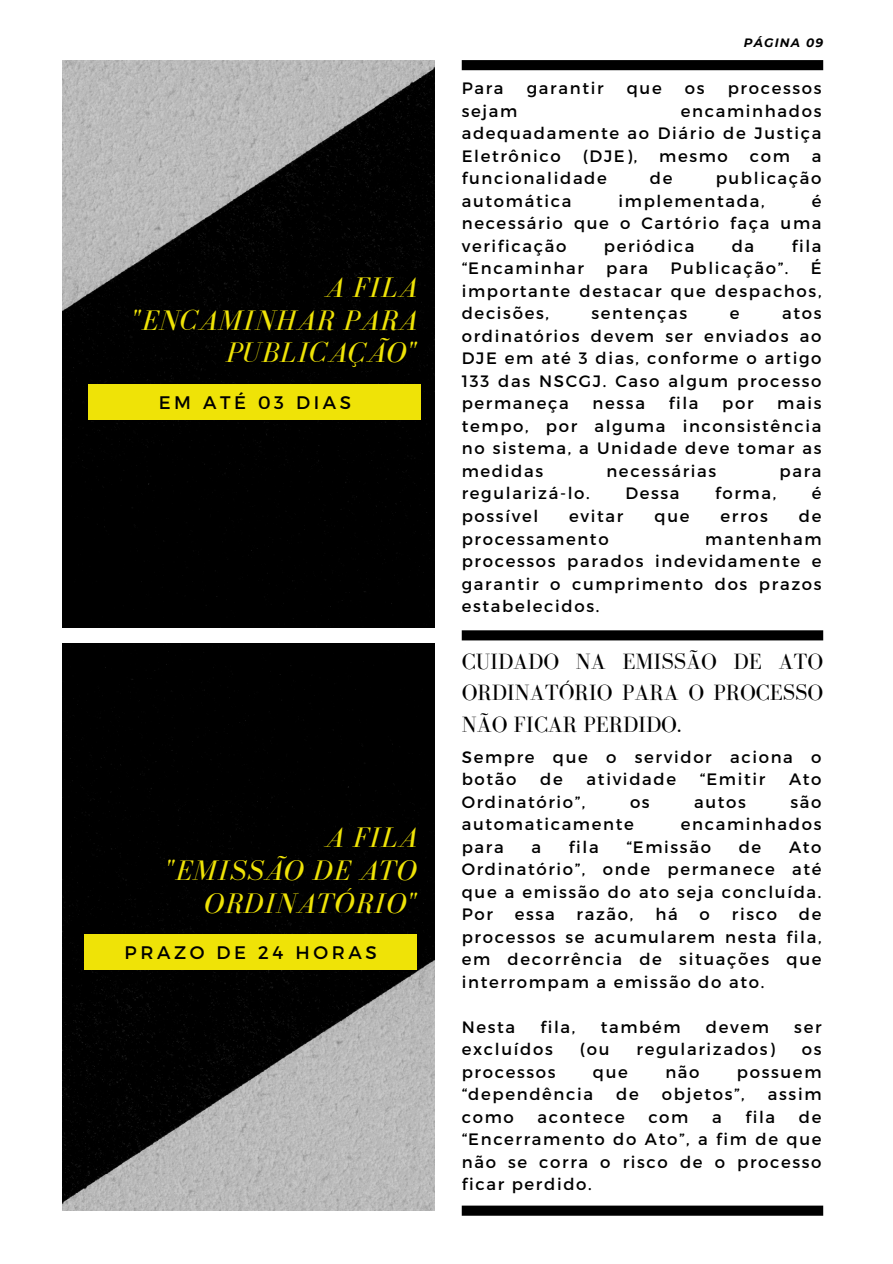
<style>
.page{position:relative;width:893px;height:1264px;background:#fff}
.page>*{position:absolute;margin:0;border:0;box-sizing:border-box;transform-origin:0 0}
.t1{font:italic 29.1px/32.7px "Bodoni FLF";letter-spacing:.03em;color:#efe307;text-align:right}
.t2{font:22.65px/31.5px "Bodoni FLF";color:#000;text-align:justify}
.t3{font:18.15px "Montserrat";letter-spacing:.2em;color:#000}
.t4{font:16.5px/22.5px "Montserrat";letter-spacing:.1em;color:#000;text-align:justify}
.t5{font:italic 700 12.15px "Montserrat";letter-spacing:.1em;color:#000}
</style>
<div class="page">
<img style="left:63px;top:60px;width:371px;height:567px">
<img style="left:63px;top:643px;width:371px;height:567px">
<div style="left:88px;top:384px;width:333px;height:35px;background:#efe307"></div>
<div style="left:84px;top:934px;width:333px;height:35px;background:#efe307"></div>
<div style="left:461px;top:630px;width:362px;height:10px;background:#000"></div>
<div style="left:461px;top:60px;width:362px;height:10px;background:#000"></div>
<div style="left:461px;top:1205px;width:362px;height:10px;background:#000"></div>
<h3 class="t1" style="left:131px;top:271px;width:287px">A FILA "ENCAMINHAR PARA<br>PUBLICAÇÃO"</h3>
<h1 class="t3" style="left:159px;top:390px;width:194px">EM ATÉ 03 DIAS</h1>
<h1 class="t1" style="left:165px;top:821px;width:253px">A FILA<br>"EMISSÃO DE ATO<br>ORDINATÓRIO"</h1>
<h4 class="t3" style="left:124px;top:940px;width:254px">PRAZO DE 24 HORAS</h4>
<p class="t5" style="left:743px;top:35px;width:81px">PÁGINA 09</p>
<p class="t4" style="left:461px;top:76px;width:43px">Para</p>
<p class="t4" style="left:526px;top:76px;width:78px">garantir</p>
<p class="t4" style="left:626px;top:76px;width:37px">que</p>
<p class="t4" style="left:684px;top:76px;width:21px">os</p>
<p class="t4" style="left:727px;top:76px;width:95px">processos</p>
<p class="t4" style="left:461px;top:99px;width:57px">sejam</p>
<p class="t4" style="left:461px;top:99px;width:361px;text-indent:219px">encaminhados adequadamente ao Diário de Justiça Eletrônico</p>
<p class="t4" style="left:582px;top:144px;width:56px">(DJE),</p>
<p class="t4" style="left:659px;top:144px;width:70px">mesmo</p>
<p class="t4" style="left:749px;top:144px;width:42px">com</p>
<p class="t4" style="left:811px;top:144px;width:11px">a</p>
<p class="t4" style="left:461px;top:166px;width:147px">funcionalidade</p>
<p class="t4" style="left:650px;top:166px;width:24px">de</p>
<p class="t4" style="left:715px;top:166px;width:107px">publicação</p>
<p class="t4" style="left:461px;top:189px;width:111px">automática</p>
<p class="t4" style="left:618px;top:189px;width:148px">implementada,</p>
<p class="t4" style="left:461px;top:189px;width:361px;text-indent:350px">é necessário que o Cartório faça uma verificação</p>
<p class="t4" style="left:603px;top:234px;width:92px">periódica</p>
<p class="t4" style="left:731px;top:234px;width:24px">da</p>
<p class="t4" style="left:791px;top:234px;width:31px">fila</p>
<p class="t4" style="left:461px;top:256px;width:361px;text-indent:349px">É importante destacar que despachos, decisões,</p>
<p class="t4" style="left:461px;top:256px;width:124px">“Encaminhar</p>
<p class="t4" style="left:606px;top:256px;width:43px">para</p>
<p class="t4" style="left:670px;top:256px;width:120px">Publicação”.</p>
<p class="t4" style="left:461px;top:301px;width:361px;text-indent:320px">atos ordinatórios devem ser enviados ao DJE em até 3 dias, conforme o artigo 133 das NSCGJ. Caso algum processo permaneça</p>
<p class="t4" style="left:591px;top:301px;width:97px">sentenças</p>
<p class="t4" style="left:729px;top:301px;width:11px">e</p>
<p class="t4" style="left:461px;top:391px;width:361px;text-indent:315px">mais tempo, por alguma inconsistência no sistema, a Unidade deve tomar as medidas</p>
<p class="t4" style="left:592px;top:391px;width:54px">nessa</p>
<p class="t4" style="left:668px;top:391px;width:31px">fila</p>
<p class="t4" style="left:722px;top:391px;width:33px">por</p>
<p class="t4" style="left:606px;top:459px;width:111px">necessárias</p>
<p class="t4" style="left:779px;top:459px;width:43px">para</p>
<p class="t4" style="left:461px;top:481px;width:130px">regularizá-lo.</p>
<p class="t4" style="left:625px;top:481px;width:56px">Dessa</p>
<p class="t4" style="left:715px;top:481px;width:63px">forma,</p>
<p class="t4" style="left:811px;top:481px;width:11px">é</p>
<p class="t4" style="left:461px;top:504px;width:78px">possível</p>
<p class="t4" style="left:569px;top:504px;width:56px">evitar</p>
<p class="t4" style="left:654px;top:504px;width:37px">que</p>
<p class="t4" style="left:720px;top:504px;width:49px">erros</p>
<p class="t4" style="left:798px;top:504px;width:24px">de</p>
<p class="t4" style="left:461px;top:526px;width:148px">processamento</p>
<p class="t4" style="left:461px;top:526px;width:361px;text-indent:243px">mantenham processos parados indevidamente e garantir o cumprimento dos prazos estabelecidos.</p>
<h2 class="t2" style="left:461px;top:645px;width:363px">CUIDADO NA EMISSÃO DE ATO ORDINATÓRIO PARA O PROCESSO NÃO FICAR PERDIDO.</h2>
<p class="t4" style="left:461px;top:744px;width:361px">Sempre que o servidor aciona o botão</p>
<p class="t4" style="left:540px;top:767px;width:24px">de</p>
<p class="t4" style="left:586px;top:767px;width:91px">atividade</p>
<p class="t4" style="left:699px;top:767px;width:67px">“Emitir</p>
<p class="t4" style="left:789px;top:767px;width:34px">Ato</p>
<p class="t4" style="left:461px;top:789px;width:125px">Ordinatório”,</p>
<p class="t4" style="left:630px;top:789px;width:21px">os</p>
<p class="t4" style="left:694px;top:789px;width:53px">autos</p>
<p class="t4" style="left:790px;top:789px;width:33px">são</p>
<p class="t4" style="left:461px;top:812px;width:173px">automaticamente</p>
<p class="t4" style="left:680px;top:812px;width:142px">encaminhados</p>
<p class="t4" style="left:461px;top:834px;width:43px">para</p>
<p class="t4" style="left:531px;top:834px;width:11px">a</p>
<p class="t4" style="left:568px;top:834px;width:31px">fila</p>
<p class="t4" style="left:626px;top:834px;width:86px">“Emissão</p>
<p class="t4" style="left:738px;top:834px;width:24px">de</p>
<p class="t4" style="left:461px;top:834px;width:361px;text-indent:327px">Ato Ordinatório”, onde permanece até que a emissão do ato seja concluída.<br>Por</p>
<p class="t4" style="left:515px;top:902px;width:41px">essa</p>
<p class="t4" style="left:576px;top:902px;width:58px">razão,</p>
<p class="t4" style="left:655px;top:902px;width:24px">há</p>
<p class="t4" style="left:699px;top:902px;width:12px">o</p>
<p class="t4" style="left:731px;top:902px;width:47px">risco</p>
<p class="t4" style="left:461px;top:902px;width:361px;text-indent:337px">de processos se acumularem nesta fila, em decorrência de situações que interrompam a emissão do ato.</p>
<h3 class="t4" style="left:461px;top:1014px;width:55px">Nesta</h3>
<h3 class="t4" style="left:540px;top:1014px;width:36px">fila,</h3>
<h3 class="t4" style="left:600px;top:1014px;width:81px">também</h3>
<h3 class="t4" style="left:705px;top:1014px;width:65px">devem</h3>
<h3 class="t4" style="left:794px;top:1014px;width:29px">ser</h3>
<h3 class="t4" style="left:461px;top:1037px;width:92px">excluídos</h3>
<h3 class="t4" style="left:579px;top:1037px;width:31px">(ou</h3>
<h3 class="t4" style="left:636px;top:1037px;width:140px">regularizados)</h3>
<h3 class="t4" style="left:801px;top:1037px;width:21px">os</h3>
<h3 class="t4" style="left:461px;top:1059px;width:95px">processos</h3>
<h3 class="t4" style="left:593px;top:1059px;width:37px">que</h3>
<h3 class="t4" style="left:665px;top:1059px;width:36px">não</h3>
<h3 class="t4" style="left:736px;top:1059px;width:86px">possuem</h3>
<h3 class="t4" style="left:461px;top:1082px;width:133px">“dependência</h3>
<h3 class="t4" style="left:616px;top:1082px;width:24px">de</h3>
<h3 class="t4" style="left:661px;top:1082px;width:84px">objetos”,</h3>
<h3 class="t4" style="left:767px;top:1082px;width:55px">assim</h3>
<h3 class="t4" style="left:461px;top:1104px;width:54px">como</h3>
<h3 class="t4" style="left:537px;top:1104px;width:89px">acontece</h3>
<h3 class="t4" style="left:648px;top:1104px;width:42px">com</h3>
<h3 class="t4" style="left:712px;top:1104px;width:11px">a</h3>
<h3 class="t4" style="left:745px;top:1104px;width:31px">fila</h3>
<h3 class="t4" style="left:461px;top:1104px;width:361px;text-indent:337px">de “Encerramento do Ato”, a fim de que não se corra o risco de o processo ficar perdido.</h3>
</div>
